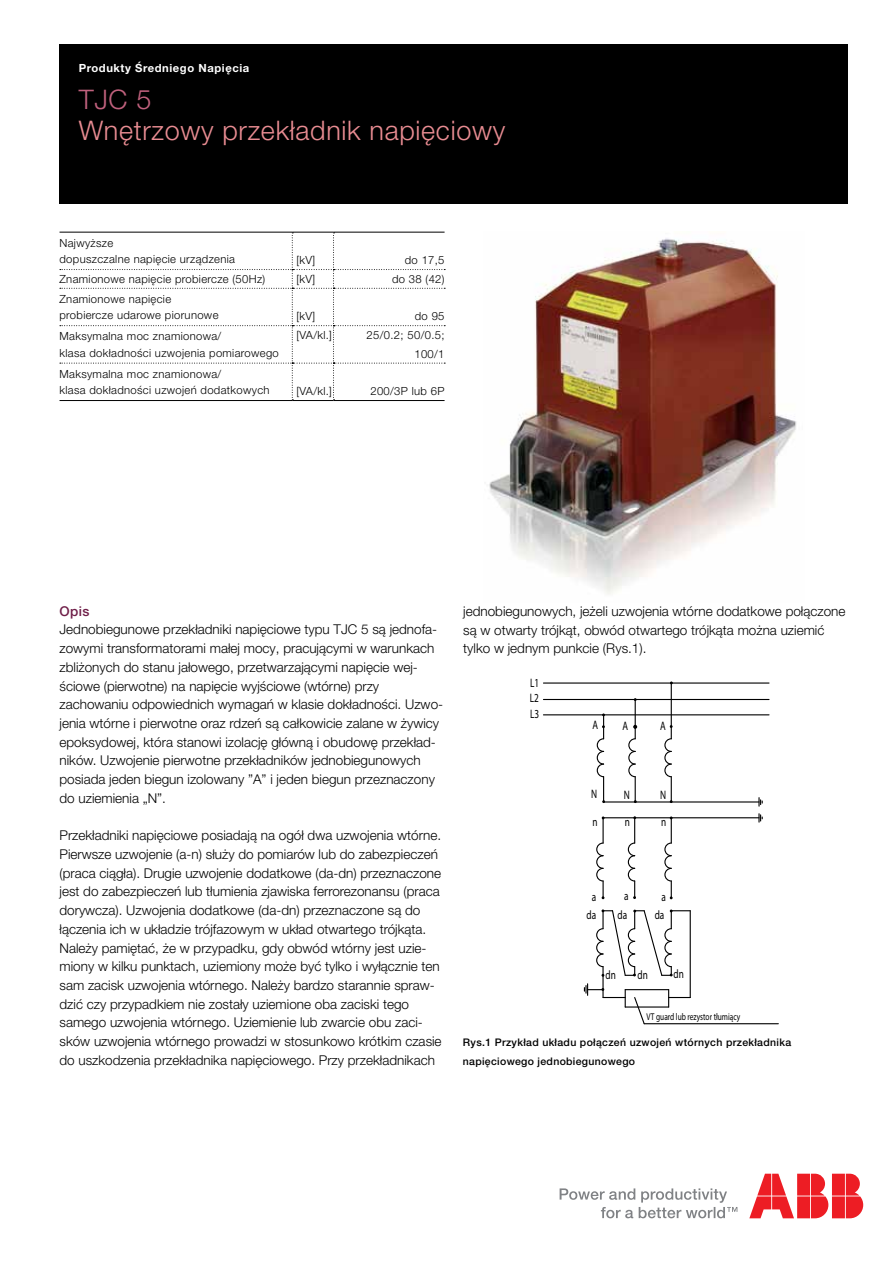
<style>
.page{position:relative;width:893px;height:1263px;background:#fff}
.page>*{position:absolute;margin:0;border:0;box-sizing:border-box;transform-origin:0 0}
.t1{font:300 27px "Helvetica Neue LT Pro";letter-spacing:.025em;color:#e98c92}
.t2{font:300 27px "Helvetica Neue LT Pro";color:#c0617d}
.t3{font:300 13.5px/18.8px "Helvetica Neue LT Pro";color:#000}
.t4{font:500 13.5px "Helvetica Neue LT Pro";color:#6f1e48}
.t5{font:12.3px/14.9px "Myriad Pro";color:#000;scale:.75 1}
.t6{font:300 11.25px/16.5px "Helvetica Neue LT Pro";letter-spacing:.03em;color:#000}
.t7{font:700 11.25px "Helvetica Neue LT Pro";letter-spacing:.05em;color:#fff}
.t8{font:500 10.5px/18.8px "Helvetica Neue LT Pro";letter-spacing:.03em;color:#000}
.t9{font:9.9px "Myriad Pro";color:#000;scale:.75 1}
</style>
<div class="page">
<div style="left:60px;top:45px;width:788px;height:159px;background:#000"></div>
<svg style="left:560px;top:1188px;width:177px;height:30px"></svg>
<svg style="left:749px;top:1174px;width:114px;height:44px"></svg>
<hr style="left:60px;top:400px;width:232px;height:1px;background:#000">
<hr style="left:292px;top:400px;width:42px;height:1px;background:#000">
<hr style="left:334px;top:400px;width:111px;height:1px;background:#000">
<svg style="left:60px;top:233px;width:385px;height:167px"></svg>
<hr style="left:60px;top:232px;width:232px;height:1px;background:#000">
<hr style="left:292px;top:232px;width:42px;height:1px;background:#000">
<hr style="left:334px;top:232px;width:111px;height:1px;background:#000">
<img style="left:489px;top:238px;width:308px;height:357px">
<hr style="left:543px;top:682px;width:226px;height:2px;background:#000">
<hr style="left:543px;top:699px;width:226px;height:1px;background:#000">
<hr style="left:543px;top:714px;width:226px;height:1px;background:#000">
<hr style="left:635px;top:699px;width:1px;height:40px;background:#000">
<hr style="left:671px;top:683px;width:1px;height:56px;background:#000">
<hr style="left:604px;top:801px;width:155px;height:1px;background:#000">
<hr style="left:603px;top:817px;width:156px;height:1px;background:#000">
<hr style="left:602px;top:967px;width:2px;height:30px;background:#000">
<hr style="left:625px;top:989px;width:44px;height:1px;background:#000">
<hr style="left:625px;top:1006px;width:44px;height:1px;background:#000">
<hr style="left:690px;top:911px;width:1px;height:86px;background:#000">
<svg style="left:668px;top:990px;width:22px;height:17px"></svg>
<hr style="left:602px;top:818px;width:2px;height:25px;background:#000">
<svg style="left:758px;top:798px;width:5px;height:8px"></svg>
<svg style="left:633px;top:997px;width:13px;height:28px"></svg>
<hr style="left:644px;top:1023px;width:134px;height:1px;background:#000">
<svg style="left:758px;top:814px;width:5px;height:8px"></svg>
<svg style="left:633px;top:725px;width:4px;height:4px"></svg>
<svg style="left:596px;top:842px;width:8px;height:57px"></svg>
<svg style="left:596px;top:909px;width:94px;height:68px"></svg>
<svg style="left:584px;top:984px;width:42px;height:23px"></svg>
<svg style="left:596px;top:713px;width:9px;height:90px"></svg>
<svg style="left:628px;top:738px;width:9px;height:65px"></svg>
<svg style="left:664px;top:738px;width:9px;height:65px"></svg>
<svg style="left:627px;top:816px;width:9px;height:83px"></svg>
<svg style="left:664px;top:816px;width:9px;height:83px"></svg>
<p class="t7" style="left:79px;top:61px;width:172px">Produkty Średniego Napięcia</p>
<h1 class="t2" style="left:79px;top:83px;width:74px">TJC 5</h1>
<h1 class="t1" style="left:79px;top:114px;width:428px">Wnętrzowy przekładnik napięciowy</h1>
<p class="t6" style="left:60px;top:234px;width:177px">Najwyższe<br>dopuszczalne napięcie urządzenia</p>
<p class="t6" style="left:296px;top:251px;width:20px">[kV]</p>
<p class="t6" style="left:405px;top:251px;width:41px">do 17,5</p>
<p class="t6" style="left:60px;top:270px;width:207px">Znamionowe napięcie probiercze (50Hz)</p>
<p class="t6" style="left:296px;top:270px;width:20px">[kV]</p>
<p class="t6" style="left:392px;top:270px;width:54px">do 38 (42)</p>
<p class="t6" style="left:60px;top:290px;width:160px">Znamionowe napięcie probiercze udarowe piorunowe</p>
<p class="t6" style="left:296px;top:308px;width:20px">[kV]</p>
<p class="t6" style="left:415px;top:308px;width:31px">do 95</p>
<p class="t6" style="left:59px;top:328px;width:221px">Maksymalna moc znamionowa/<br>klasa dokładności uzwojenia pomiarowego</p>
<p class="t6" style="left:296px;top:327px;width:37px">[VA/kl.]</p>
<p class="t6" style="left:367px;top:326px;width:79px;line-height:18.6px;text-align:right">25/0.2; 50/0.5;<br>100/1</p>
<p class="t6" style="left:59px;top:365px;width:212px">Maksymalna moc znamionowa/<br>klasa dokładności uzwojeń dodatkowych</p>
<p class="t6" style="left:296px;top:383px;width:37px">[VA/kl.]</p>
<p class="t6" style="left:370px;top:383px;width:76px">200/3P lub 6P</p>
<p class="t4" style="left:60px;top:603px;width:31px">Opis</p>
<p class="t3" style="left:60px;top:620px;width:385px">Jednobiegunowe przekładniki napięciowe typu TJC 5 są jednofa&shy;zowymi transformatorami małej mocy, pracującymi w warunkach zbliżonych do stanu jałowego, przetwarzającymi napięcie wej&shy;ściowe (pierwotne) na napięcie wyjściowe (wtórne) przy zachowaniu odpowiednich wymagań w klasie dokładności. Uzwo&shy;jenia wtórne i pierwotne oraz rdzeń są całkowicie zalane w żywicy epoksydowej, która stanowi izolację główną i obudowę przekład&shy;ników. Uzwojenie pierwotne przekładników jednobiegunowych posiada jeden biegun izolowany ”A” i jeden biegun przeznaczony do uziemienia „N”.</p>
<p class="t3" style="left:60px;top:826px;width:384px">Przekładniki napięciowe posiadają na ogół dwa uzwojenia wtórne.<br>Pierwsze uzwojenie (a-n) służy do pomiarów lub do zabezpieczeń (praca ciągła). Drugie uzwojenie dodatkowe (da-dn) przeznaczone jest do zabezpieczeń lub tłumienia zjawiska ferrorezonansu (praca dorywcza). Uzwojenia dodatkowe (da-dn) przeznaczone są do łączenia ich w układzie trójfazowym w układ otwartego trójkąta.<br>Należy pamiętać, że w przypadku, gdy obwód wtórny jest uzie&shy;miony w kilku punktach, uziemiony może być tylko i wyłącznie ten sam zacisk uzwojenia wtórnego. Należy bardzo starannie spraw&shy;dzić czy przypadkiem nie zostały uziemione oba zaciski tego samego uzwojenia wtórnego. Uziemienie lub zwarcie obu zaci&shy;sków uzwojenia wtórnego prowadzi w stosunkowo krótkim czasie do uszkodzenia przekładnika napięciowego. Przy przekładnikach</p>
<p class="t3" style="left:463px;top:601px;width:384px">jednobiegunowych, jeżeli uzwojenia wtórne dodatkowe połączone są w otwarty trójkąt, obwód otwartego trójkąta można uziemić tylko w jednym punkcie (Rys.1).</p>
<p class="t5" style="left:530px;top:675px;width:14px">L1<br>L2</p>
<p class="t5" style="left:530px;top:706px;width:14px">L3</p>
<p class="t5" style="left:593px;top:718px;width:9px">A</p>
<p class="t5" style="left:623px;top:718px;width:9px">A</p>
<p class="t5" style="left:660px;top:719px;width:9px">A</p>
<p class="t5" style="left:591px;top:787px;width:10px">N</p>
<p class="t5" style="left:592px;top:814px;width:8px">n</p>
<p class="t5" style="left:592px;top:889px;width:7px">a</p>
<p class="t5" style="left:624px;top:787px;width:10px">N</p>
<p class="t5" style="left:660px;top:787px;width:10px">N</p>
<p class="t5" style="left:625px;top:814px;width:8px">n</p>
<p class="t5" style="left:661px;top:814px;width:8px">n</p>
<p class="t5" style="left:624px;top:889px;width:7px">a</p>
<p class="t5" style="left:661px;top:889px;width:7px">a</p>
<p class="t5" style="left:587px;top:907px;width:14px">da</p>
<p class="t5" style="left:617px;top:907px;width:14px">da</p>
<p class="t5" style="left:655px;top:907px;width:14px">da</p>
<p class="t5" style="left:606px;top:967px;width:15px">dn</p>
<p class="t5" style="left:637px;top:967px;width:15px">dn</p>
<p class="t5" style="left:673px;top:967px;width:15px">dn</p>
<p class="t9" style="left:647px;top:1010px;width:126px">VT guard lub rezystor tłumiący</p>
<p class="t8" style="left:463px;top:1033px;width:330px">Rys.1 Przykład układu połączeń uzwojeń wtórnych przekładnika napięciowego jednobiegunowego</p>
</div>
